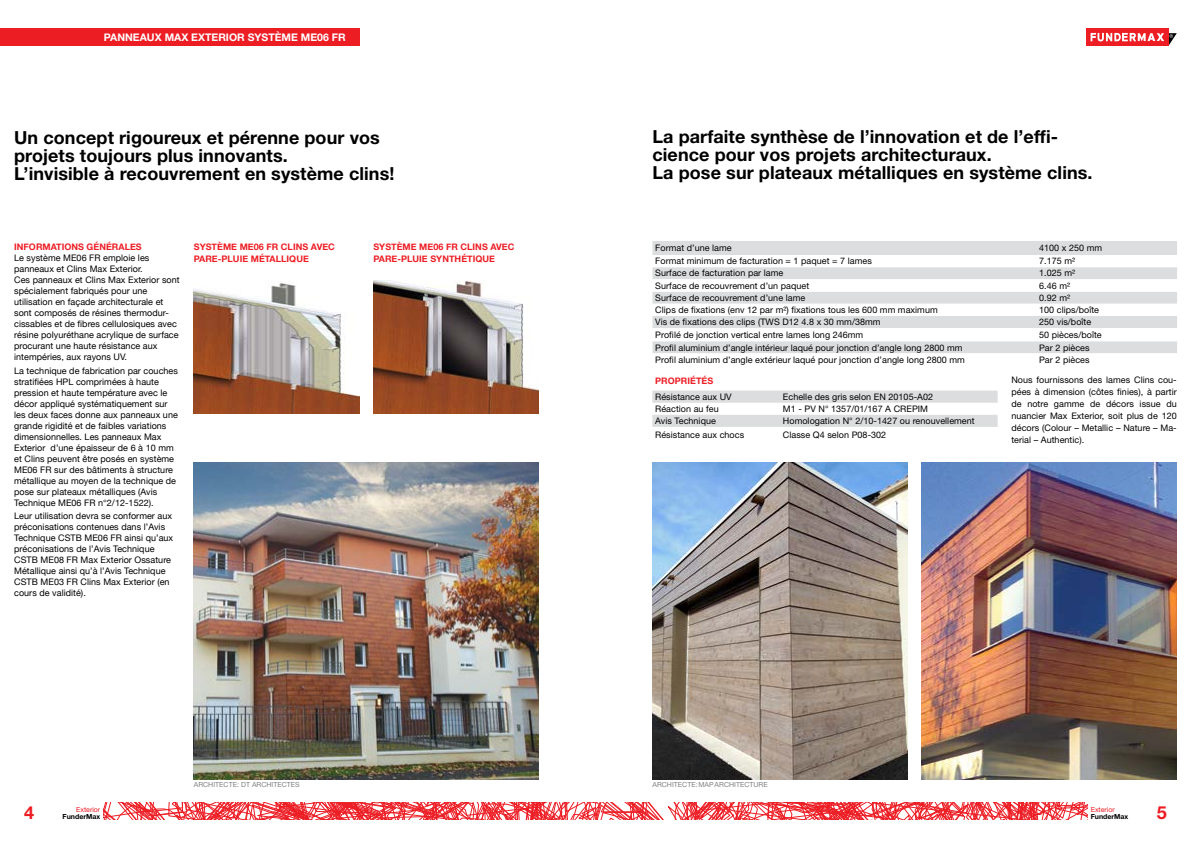
<style>
.page{position:relative;width:1191px;height:842px;background:#fff}
.page>*{position:absolute;margin:0;border:0;box-sizing:border-box;transform-origin:0 0}
.t1{font:700 18px/18px "Helvetica Neue LT Pro";letter-spacing:.005em;color:#000}
.t2{font:700 18px "Helvetica Neue LT Pro";color:#ed1d24}
.t3{font:700 10.5px "Helvetica Neue LT Pro";color:#fff}
.t4{font:9px/11px "Helvetica Neue";letter-spacing:.005em;color:#000}
.t5{font:9px/12px "Helvetica Neue LT Pro";letter-spacing:.005em;color:#000;text-align:justify}
.t6{font:700 9px/12px "Helvetica Neue";letter-spacing:.005em;color:#ed1d24}
.t7{font:700 9px "Helvetica Neue LT Pro";letter-spacing:.005em;color:#ed1d24}
.t8{font:7px "Helvetica Neue LT Pro";letter-spacing:.005em;color:#808285}
.t9{font:700 7px "Helvetica Neue LT Pro";color:#000}
.t10{font:7px "Helvetica Neue LT Pro";color:#ed1d24}
</style>
<div class="page">
<div style="left:1086px;top:28px;width:82px;height:18px;background:#ed1d24"></div>
<svg style="left:1090px;top:33px;width:86px;height:13px"></svg>
<svg style="left:104px;top:802px;width:983px;height:18px"></svg>
<img style="left:194px;top:283px;width:165px;height:131px">
<img style="left:373px;top:281px;width:166px;height:133px">
<img style="left:194px;top:462px;width:345px;height:318px">
<img style="left:652px;top:462px;width:255px;height:318px">
<img style="left:921px;top:462px;width:255px;height:318px">
<svg style="left:652px;top:390px;width:345px;height:37px"></svg>
<div style="left:652px;top:241px;width:525px;height:14px;background:#dcddde"></div>
<svg style="left:652px;top:267px;width:525px;height:86px;fill:#dcddde"></svg>
<div style="left:0;top:28px;width:359px;height:17px;background:#ed1d24"></div>
<p class="t3" style="left:104px;top:30px;width:243px">Panneaux max exte rior système me06 fr</p>
<h1 class="t1" style="left:14px;top:128px;width:382px">Un concept rigoureux et pérenne pour vos projets toujours plus innovants.<br>L’invisible à recouvrement en système clins!</h1>
<h1 class="t1" style="left:652px;top:127px;width:441px">La parfaite synthèse de l’innovation et de l’effi&shy;cience pour vos projets architecturaux.<br>La pose sur plateaux métalliques en système clins.</h1>
<p class="t6" style="left:14px;top:240px;width:129px">INFORMATIONS GÉNÉRALES</p>
<p class="t4" style="left:14px;top:252px;width:167px">Le système ME06 FR emploie les panneaux et Clins Max Exterior.<br>Ces panneaux et Clins Max Exterior sont spécialement fabriqués pour une utilisation en façade architecturale et sont composés de résines thermodur&shy;cissables et de fibres cellulosiques avec résine polyuréthane acrylique de surface procurant une haute résistance aux intempéries, aux rayons UV.</p>
<p class="t4" style="left:14px;top:365px;width:165px">La technique de fabrication par couches stratifiées HPL comprimées à haute pression et haute température avec le décor appliqué systématiquement sur les deux faces donne aux panneaux une grande rigidité et de faibles variations dimensionnelles. Les panneaux Max Exterior d’une épaisseur de 6 à 10 mm et Clins peuvent être posés en système ME06 FR sur des bâtiments à structure métallique au moyen de la technique de pose sur plateaux métalliques (Avis Technique ME06 FR n°2/12-1522).</p>
<p class="t4" style="left:14px;top:511px;width:161px">Leur utilisation devra se conformer aux préconisations contenues dans l’Avis Technique CSTB ME06 FR ainsi qu’aux préconisations de l’Avis Technique CSTB ME08 FR Max Exterior Ossature Métallique ainsi qu’à l’Avis Technique CSTB ME03 FR Clins Max Exterior (en cours de validité).</p>
<p class="t6" style="left:194px;top:240px;width:143px">SYSTÈME ME06 FR CLINS AVEC<br>PARE-PLUIE MÉTALLIQUE</p>
<p class="t6" style="left:373px;top:240px;width:143px">SYSTÈME ME06 FR CLINS AVEC<br>PARE-PLUIE SYNTHÉTIQUE</p>
<p class="t5" style="left:655px;top:242px;width:78px">Format d’une lame</p>
<p class="t5" style="left:1039px;top:242px;width:65px">4100 x 250 mm</p>
<p class="t5" style="left:655px;top:255px;width:218px">Format minimum de facturation = 1 paquet = 7 lames</p>
<p class="t5" style="left:1039px;top:255px;width:38px">7.175 m²</p>
<p class="t5" style="left:655px;top:267px;width:130px">Surface de facturation par lame</p>
<p class="t5" style="left:1039px;top:267px;width:38px">1.025 m²</p>
<p class="t5" style="left:655px;top:279px;width:155px">Surface de recouvrement d’un paquet</p>
<p class="t5" style="left:1039px;top:279px;width:32px">6.46 m²</p>
<p class="t5" style="left:655px;top:291px;width:151px">Surface de recouvrement d’une lame</p>
<p class="t5" style="left:1039px;top:291px;width:32px">0.92 m²</p>
<p class="t5" style="left:655px;top:304px;width:284px">Clips de fixations (env 12 par m²) fixations tous les 600 mm maximum</p>
<p class="t5" style="left:1039px;top:304px;width:61px">100 clips/boîte</p>
<p class="t5" style="left:655px;top:316px;width:227px">Vis de fixations des clips (TWS D12 4.8 x 30 mm/38mm</p>
<p class="t5" style="left:1039px;top:316px;width:54px">250 vis/boîte</p>
<p class="t5" style="left:655px;top:328px;width:209px">Profilé de jonction vertical entre lames long 246mm</p>
<p class="t5" style="left:1039px;top:328px;width:64px">50 pièces/boîte</p>
<p class="t5" style="left:655px;top:341px;width:309px">Profil aluminium d’angle intérieur laqué pour jonction d’angle long 2800 mm</p>
<p class="t5" style="left:1039px;top:341px;width:52px">Par 2 pièces</p>
<p class="t5" style="left:655px;top:353px;width:311px">Profil aluminium d’angle extérieur laqué pour jonction d’angle long 2800 mm</p>
<p class="t5" style="left:1039px;top:353px;width:52px">Par 2 pièces</p>
<p class="t7" style="left:655px;top:375px;width:60px">Propriétés</p>
<p class="t5" style="left:655px;top:390px;width:78px">Résistance aux UV</p>
<p class="t5" style="left:783px;top:390px;width:152px">Echelle des gris selon EN 20105-A02</p>
<p class="t5" style="left:655px;top:403px;width:65px">Réaction au feu</p>
<p class="t5" style="left:783px;top:403px;width:147px">M1 - PV N° 1357/01/167 A CREPIM</p>
<p class="t5" style="left:655px;top:415px;width:62px">Avis Technique</p>
<p class="t5" style="left:783px;top:415px;width:193px">Homologation N° 2/10-1427 ou renouvellement</p>
<p class="t5" style="left:655px;top:428px;width:91px">Résistance aux chocs</p>
<p class="t5" style="left:783px;top:428px;width:105px">Classe Q4 selon P08-302</p>
<p class="t5" style="left:1011px;top:374px;width:167px">Nous fournissons des lames Clins cou&shy;pées à dimension (côtes finies), à partir de notre gamme de décors issue du nuancier Max Exterior, soit plus de 120 décors (Colour – Metallic – Nature – Ma&shy;terial – Authentic).</p>
<p class="t8" style="left:194px;top:780px;width:10px">Architecte</p>
<p class="t8" style="left:237px;top:780px;width:25px">: DT Architectes</p>
<p class="t8" style="left:652px;top:780px;width:10px">Architecte</p>
<p class="t8" style="left:695px;top:780px;width:25px">: MAP architecture</p>
<h1 class="t2" style="left:24px;top:801px;width:12px">4</h1>
<h1 class="t2" style="left:1156px;top:801px;width:12px">5</h1>
<p class="t10" style="left:76px;top:805px;width:26px">Exterior</p>
<p class="t9" style="left:63px;top:812px;width:39px">FunderMax</p>
<p class="t10" style="left:1090px;top:805px;width:26px">Exterior</p>
<p class="t9" style="left:1090px;top:812px;width:39px">FunderMax</p>
</div>
